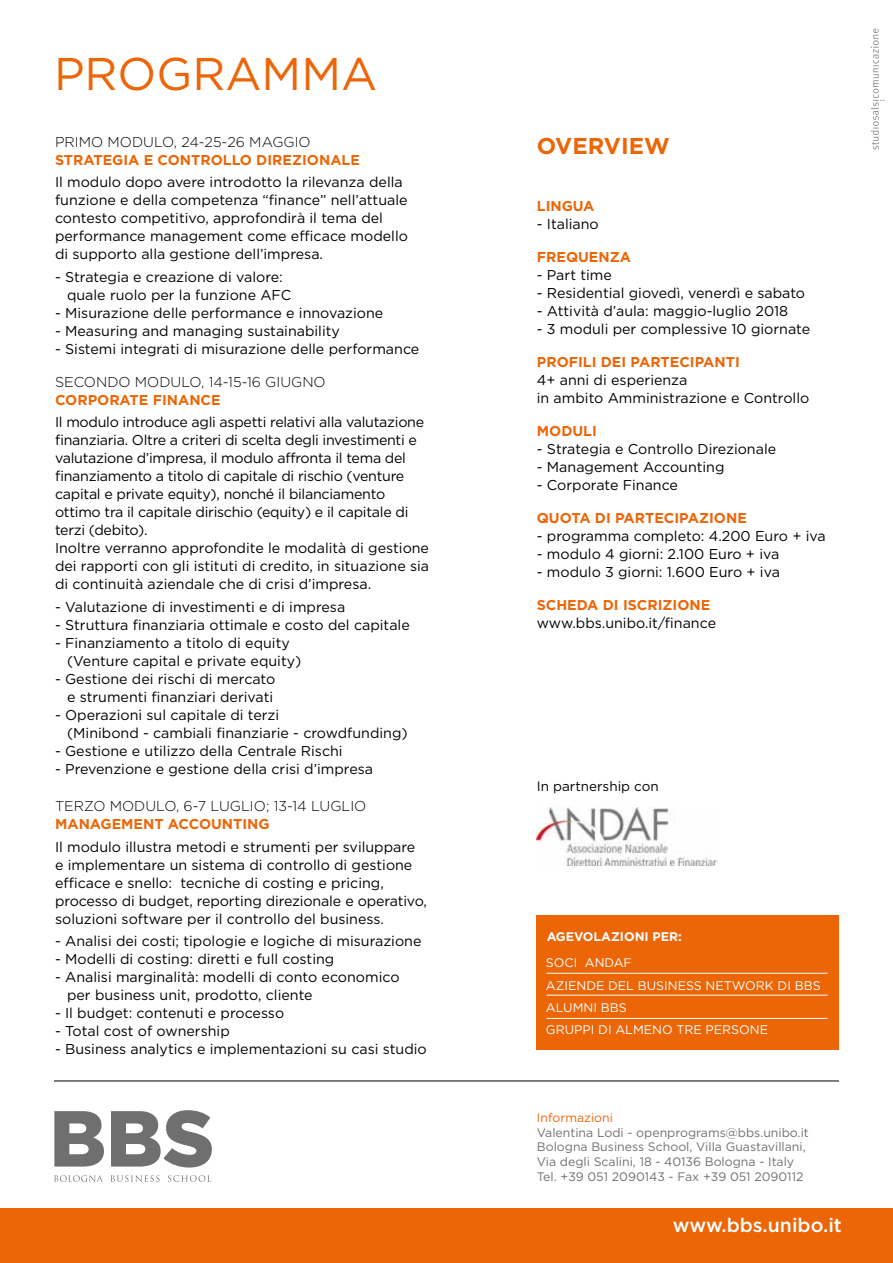
<style>
.page{position:relative;width:893px;height:1263px;background:#fff}
.page>*{position:absolute;margin:0;border:0;box-sizing:border-box;transform-origin:0 0}
.t1{font:45.75px "Gotham HTF";color:#ec6608}
.t2{font:700 22.95px "Gotham HTF";color:#ec6608}
.t3{font:500 19.5px "Gotham HTF";color:#fff}
.t4{font:14.25px/18px "Gotham HTF";color:#000}
.t5{font:14.25px/18px "Gotham HTF";letter-spacing:-.02em;color:#000}
.t6{font:700 14.25px "Gotham HTF";color:#ec6608}
.t7{font:300 14.25px "Gotham HTF";color:#000}
.t8{font:13.5px "Gotham HTF";color:#000}
.t9{font:12.45px/22.2px "Gotham HTF";color:#fff}
.t10{font:700 12.45px "Gotham HTF";color:#fff}
.t11{font:12.3px/14.7px "Gotham HTF";color:#706f6f}
.t12{font:12.3px "Gotham HTF";color:#ec6608}
</style>
<div class="page">
<svg style="left:54px;top:1111px;width:50px;height:55px"></svg>
<svg style="left:111px;top:1110px;width:101px;height:57px"></svg>
<svg style="left:54px;top:1175px;width:49px;height:7px"></svg>
<svg style="left:110px;top:1175px;width:49px;height:7px"></svg>
<svg style="left:168px;top:1175px;width:43px;height:7px"></svg>
<hr style="left:54px;top:1081px;width:785px;height:1px;background:#000">
<div style="left:0;top:1209px;width:893px;height:54px;background:#ec6608"></div>
<svg style="left:871px;top:29px;width:13px;height:121px"></svg>
<div style="left:537px;top:916px;width:302px;height:134px;background:#ec6608"></div>
<hr style="left:547px;top:973px;width:281px;height:1px;background:#fff">
<hr style="left:547px;top:995px;width:281px;height:1px;background:#fff">
<hr style="left:547px;top:1018px;width:281px;height:1px;background:#fff">
<img style="left:537px;top:808px;width:180px;height:58px">
<h1 class="t1" style="left:54px;top:48px;width:325px">PROGRAMMA</h1>
<p class="t7" style="left:55px;top:134px;width:30px">PRIMO</p>
<p class="t7" style="left:108px;top:134px;width:12px">MODULO</p>
<p class="t7" style="left:174px;top:134px;width:138px">, 24-25-26 MAGGIO</p>
<p class="t6" style="left:55px;top:152px;width:306px">STRATEGIA E CONTROLLO DIREZIONALE</p>
<p class="t4" style="left:55px;top:173px;width:354px">Il modulo dopo avere introdotto la rilevanza della funzione e della competenza “finance” nell’attuale contesto competitivo, approfondirà il tema del performance management come efficace modello di supporto alla gestione dell’impresa.</p>
<p class="t4" style="left:67px;top:268px;width:226px;text-indent:-12px">- Strategia e creazione di valore: quale ruolo per la funzione AFC</p>
<p class="t4" style="left:55px;top:304px;width:330px">- Misurazione delle performance e innovazione</p>
<p class="t4" style="left:55px;top:322px;width:286px">- Measuring and managing sustainability</p>
<p class="t4" style="left:55px;top:340px;width:366px">- Sistemi integrati di misurazione delle performance</p>
<p class="t7" style="left:55px;top:374px;width:42px">SECONDO</p>
<p class="t7" style="left:135px;top:374px;width:12px">MODULO</p>
<p class="t7" style="left:201px;top:374px;width:126px">, 14-15-16 GIUGNO</p>
<p class="t6" style="left:55px;top:391px;width:167px">CORPORATE FINANCE</p>
<p class="t5" style="left:55px;top:413px;width:376px">Il modulo introduce agli aspetti relativi alla valutazione finanziaria. Oltre a criteri di scelta degli investimenti e valutazione d’impresa, il modulo affronta il tema del finanziamento a titolo di capitale di rischio (venture capital e private equity), nonché il bilanciamento ottimo tra il capitale dirischio (equity) e il capitale di terzi (debito).<br>Inoltre verranno approfondite le modalità di gestione dei rapporti con gli istituti di credito, in situazione sia di continuità aziendale che di crisi d’impresa.</p>
<p class="t4" style="left:55px;top:597px;width:292px">- Valutazione di investimenti e di impresa</p>
<p class="t4" style="left:55px;top:615px;width:356px">- Struttura finanziaria ottimale e costo del capitale</p>
<p class="t4" style="left:67px;top:633px;width:236px;text-indent:-12px">- Finanziamento a titolo di equity (Venture capital e private equity)</p>
<p class="t4" style="left:55px;top:669px;width:222px;text-align:right">- Gestione dei rischi di mercato e strumenti finanziari derivati</p>
<p class="t4" style="left:67px;top:705px;width:342px;text-indent:-12px">- Operazioni sul capitale di terzi<br>(Minibond - cambiali finanziarie - crowdfunding)</p>
<p class="t4" style="left:55px;top:741px;width:289px">- Gestione e utilizzo della Centrale Rischi</p>
<p class="t4" style="left:55px;top:759px;width:320px">- Prevenzione e gestione della crisi d’impresa</p>
<p class="t7" style="left:55px;top:798px;width:67px">TERZO MODULO</p>
<p class="t7" style="left:176px;top:798px;width:192px">, 6-7 LUGLIO; 13-14 LUGLIO</p>
<p class="t6" style="left:55px;top:816px;width:214px">MANAGEMENT ACCOUNTING</p>
<p class="t4" style="left:55px;top:837px;width:373px">Il modulo illustra metodi e strumenti per sviluppare e implementare un sistema di controllo di gestione efficace e snello: tecniche di costing e pricing, processo di budget, reporting direzionale e operativo, soluzioni software per il controllo del business.</p>
<p class="t4" style="left:55px;top:932px;width:368px">- Analisi dei costi; tipologie e logiche di misurazione</p>
<p class="t4" style="left:55px;top:950px;width:281px">- Modelli di costing: diretti e full costing</p>
<p class="t4" style="left:67px;top:968px;width:334px;text-indent:-12px">- Analisi marginalità: modelli di conto economico per business unit, prodotto, cliente</p>
<p class="t4" style="left:55px;top:1004px;width:231px">- Il budget: contenuti e processo</p>
<p class="t4" style="left:55px;top:1022px;width:176px">- Total cost of ownership</p>
<p class="t4" style="left:55px;top:1040px;width:373px">- Business analytics e implementazioni su casi studio</p>
<h2 class="t2" style="left:537px;top:132px;width:134px">OVERVIEW</h2>
<p class="t6" style="left:537px;top:198px;width:59px">LINGUA</p>
<p class="t4" style="left:537px;top:215px;width:63px">- Italiano</p>
<p class="t6" style="left:537px;top:249px;width:64px">FREQUENZA</p>
<p class="t4" style="left:537px;top:266px;width:77px">- Part time</p>
<p class="t4" style="left:537px;top:284px;width:270px">- Residential giovedì, venerdì e sabato</p>
<p class="t4" style="left:537px;top:302px;width:253px">- Attività d’aula: maggio-luglio 2018</p>
<p class="t4" style="left:537px;top:320px;width:275px">- 3 moduli per complessive 10 giornate</p>
<p class="t6" style="left:537px;top:354px;width:113px">PROFI LI DEI PARTECI</p>
<p class="t6" style="left:695px;top:354px;width:19px">PANTI</p>
<p class="t4" style="left:537px;top:371px;width:274px">4+ anni di esperienza<br>in ambito Amministrazione e Controllo</p>
<p class="t6" style="left:537px;top:423px;width:59px">MODULI</p>
<p class="t4" style="left:537px;top:440px;width:241px">- Strategia e Controllo Direzionale</p>
<p class="t4" style="left:537px;top:458px;width:189px">- Management Accounting</p>
<p class="t4" style="left:537px;top:476px;width:143px">- Corporate Finance</p>
<p class="t6" style="left:537px;top:510px;width:34px">QUOTA</p>
<p class="t6" style="left:595px;top:510px;width:39px">DI PARTECI</p>
<p class="t6" style="left:679px;top:510px;width:20px">PAZIONE</p>
<p class="t4" style="left:537px;top:527px;width:290px">- programma completo: 4.200 Euro + iva</p>
<p class="t4" style="left:537px;top:545px;width:244px">- modulo 4 giorni: 2.100 Euro + iva</p>
<p class="t4" style="left:537px;top:563px;width:245px">- modulo 3 giorni: 1.600 Euro + iva</p>
<p class="t6" style="left:537px;top:597px;width:11px">SCHE</p>
<p class="t6" style="left:577px;top:597px;width:56px">DA DI ISCRIZIONE</p>
<p class="t4" style="left:537px;top:614px;width:181px">www.bbs.unibo.it/finance</p>
<p class="t8" style="left:537px;top:779px;width:123px">In partnership con</p>
<p class="t10" style="left:547px;top:929px;width:29px">AGEVO</p>
<p class="t10" style="left:593px;top:929px;width:17px">LAZIONI</p>
<p class="t10" style="left:652px;top:929px;width:31px">PER:</p>
<p class="t9" style="left:546px;top:952px;width:276px">SOCI ANDAF<br>AZIENDE DEL BUSINESS NETWORK DI BBS<br>ALUMNI BBS<br>GRUPPI DI ALMENO TRE PERSONE</p>
<p class="t12" style="left:537px;top:1111px;width:78px">Informazioni</p>
<p class="t11" style="left:537px;top:1125px;width:273px">Valentina Lodi - openprograms@bbs.unibo.it Bologna Business School, Villa Guastavillani, Via degli Scalini, 18 - 40136 Bologna - Italy Tel. +39 051 2090143 - Fax +39 051 2090112</p>
<h3 class="t3" style="left:673px;top:1214px;width:171px">www.bbs.unibo.it</h3>
</div>
